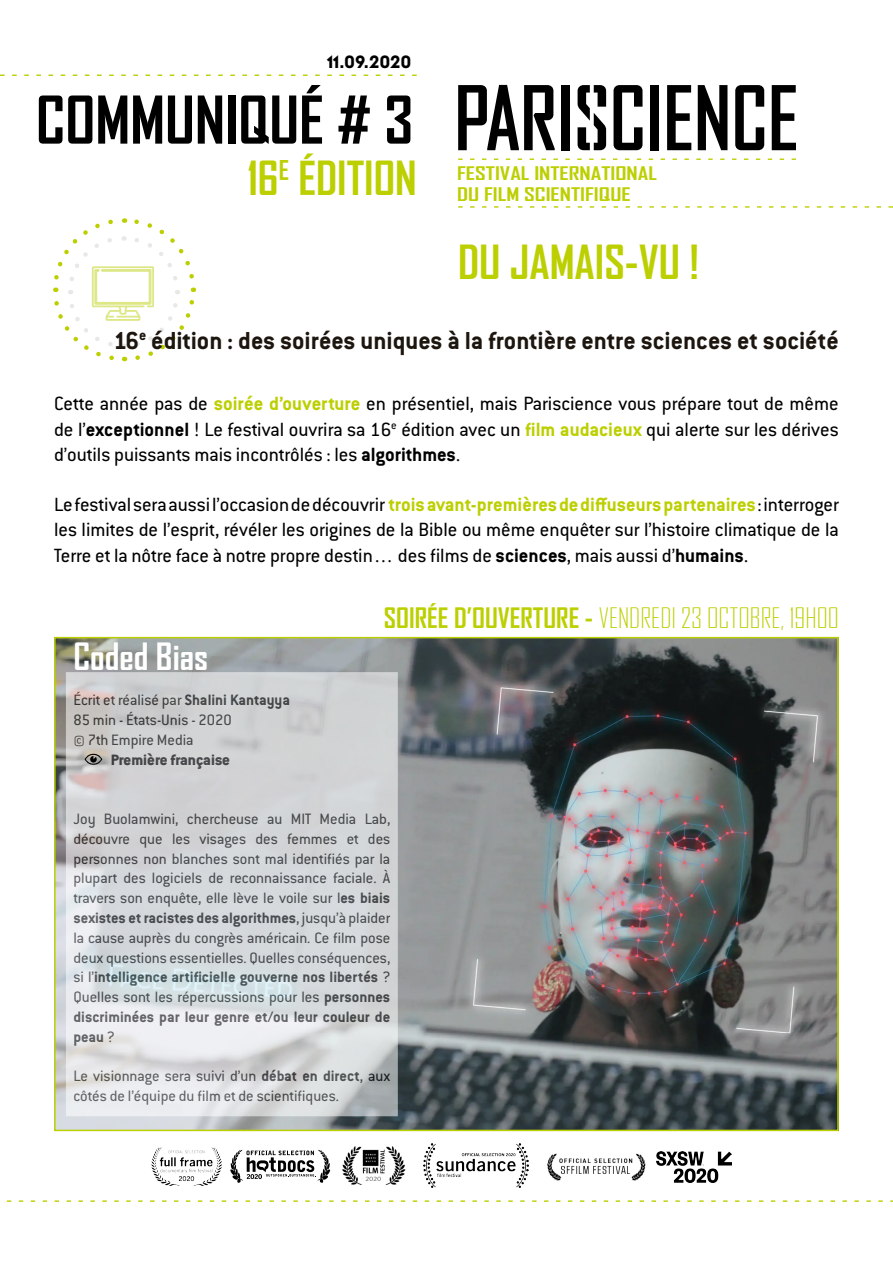
<style>
.page{position:relative;width:893px;height:1263px;background:#fff}
.page>*{position:absolute;margin:0;border:0;box-sizing:border-box;transform-origin:0 0}
.t1{font:700 63px "Agency FB";color:#000}
.t2{font:700 45px "Agency FB";color:#bccf00}
.t3{font:700 36px "Agency FB";color:#fff}
.t4{font:700 27px "Conduit ITC Std";color:#1d160f}
.t5{font:300 27px "Agency FB";color:#bccf00}
.t6{font:21px/25.2px "Conduit ITC Std";color:#000;text-align:justify}
.t7{font:700 18px/21.6px "Agency FB";color:#bccf00;scale:1.3 1}
.t8{font:700 18px "Guildford Pro";letter-spacing:-.015em;color:#000}
.t9{font:16.5px/19.8px "Conduit ITC Std";color:#000}
.t10{font:800 16.5px "Conduit ITC Std";color:#000}
.s1{font-weight:700;color:#bccf00}
.s2{font-weight:700}
</style>
<div class="page">
<svg style="left:53px;top:218px;width:144px;height:144px"></svg>
<svg style="left:458px;top:85px;width:97px;height:65px"></svg>
<div style="left:561px;top:85px;width:9px;height:65px;background:#000"></div>
<svg style="left:614px;top:85px;width:28px;height:65px"></svg>
<div style="left:650px;top:85px;width:9px;height:65px;background:#000"></div>
<svg style="left:667px;top:85px;width:24px;height:65px"></svg>
<svg style="left:698px;top:85px;width:29px;height:65px"></svg>
<svg style="left:735px;top:85px;width:29px;height:65px"></svg>
<svg style="left:772px;top:85px;width:24px;height:65px"></svg>
<svg style="left:578px;top:85px;width:28px;height:65px"></svg>
<svg style="left:458px;top:159px;width:338px;height:1px"></svg>
<svg style="left:458px;top:206px;width:435px;height:2px"></svg>
<svg style="left:0;top:75px;width:417px;height:1px"></svg>
<img style="left:57px;top:640px;width:779px;height:488px">
<svg style="left:75px;top:681px;width:314px;height:426px;background:#d5d8da"></svg>
<div style="left:66px;top:672px;width:332px;height:444px;border:8px solid #fff"></div>
<svg style="left:85px;top:754px;width:17px;height:11px"></svg>
<img style="left:152px;top:1148px;width:69px;height:38px">
<svg style="left:230px;top:1150px;width:100px;height:33px"></svg>
<img style="left:342px;top:1147px;width:64px;height:37px">
<img style="left:424px;top:1144px;width:104px;height:44px">
<img style="left:547px;top:1153px;width:99px;height:28px">
<img style="left:657px;top:1151px;width:75px;height:31px">
<svg style="left:6px;top:1200px;width:887px;height:2px"></svg>
<p class="t8" style="left:328px;top:49px;width:85px">11.09.2020</p>
<h1 class="t1" style="left:36px;top:85px;width:379px">COMMUNIQUÉ # 3</h1>
<h2 class="t2" style="left:247px;top:153px;width:171px">16<sup>E</sup> ÉDITION</h2>
<p class="t7" style="left:457px;top:162px;width:155px">FESTIVAL INTERNATIONAL<br>DU FILM SCIENTIFIQUE</p>
<h2 class="t2" style="left:458px;top:237px;width:242px">DU JAMAIS-VU !</h2>
<h3 class="t4" style="left:113px;top:324px;width:727px">16<sup>e</sup> édition : des soirées uniques à la frontière entre sciences et société</h3>
<p class="t6" style="left:54px;top:391px;width:786px">Cette année pas de <span class="s1">soirée d’ouverture</span> en présentiel, mais Pariscience vous prépare tout de même de l’<span class="s2">exceptionnel</span> ! Le festival ouvrira sa 16<sup>e</sup> édition avec un <span class="s1">film audacieux</span> qui alerte sur les dérives d’outils puissants mais incontrôlés : les <span class="s2">algorithmes</span>.</p>
<p class="t6" style="left:54px;top:491px;width:786px">Le festival sera aussi l’occasion de découvrir <span class="s1">trois avant-premières de diffuseurs partenaires</span> : interroger les limites de l’esprit, révéler les origines de la Bible ou même enquêter sur l’histoire climatique de la Terre et la nôtre face à notre propre destin… des films de <span class="s2">sciences</span>, mais aussi d’<span class="s2">humains</span>.</p>
<h3 class="t3" style="left:73px;top:637px;width:136px">Coded Bias</h3>
<p class="t9" style="left:73px;top:690px;width:218px">Écrit et réalisé par <span class="s2">Shalini Kantayya<br></span>85 min - États-Unis - 2020<br>© 7th Empire Media</p>
<p class="t10" style="left:111px;top:749px;width:121px">Première française</p>
<h3 class="t5" style="left:384px;top:604px;width:456px"><span class="s2">SOIRÉE D’OUVERTURE -</span> VENDREDI 23 OCTOBRE, 19H00</h3>
<p class="t9" style="left:73px;top:808px;width:318px;text-align:justify">Joy Buolamwini, chercheuse au MIT Media Lab, découvre que les visages des femmes et des personnes non blanches sont mal identifiés par la plupart des logiciels de reconnaissance faciale. À travers son enquête, elle lève le voile sur l<span class="s2">es biais sexistes et racistes des algorithmes</span>, jusqu’à plaider la cause auprès du congrès américain. Ce film pose deux questions essentielles. Quelles conséquences, si l’<span class="s2">intelligence artificielle gouverne nos libertés</span> ?<br>Quelles sont les répercussions pour les <span class="s2">personnes discriminées par leur genre et/ou leur couleur de peau</span> ?</p>
<p class="t9" style="left:73px;top:1066px;width:318px">Le visionnage sera suivi d’un <span class="s2">débat en direct</span>, aux côtés de l’équipe du film et de scientifiques.</p>
</div>
